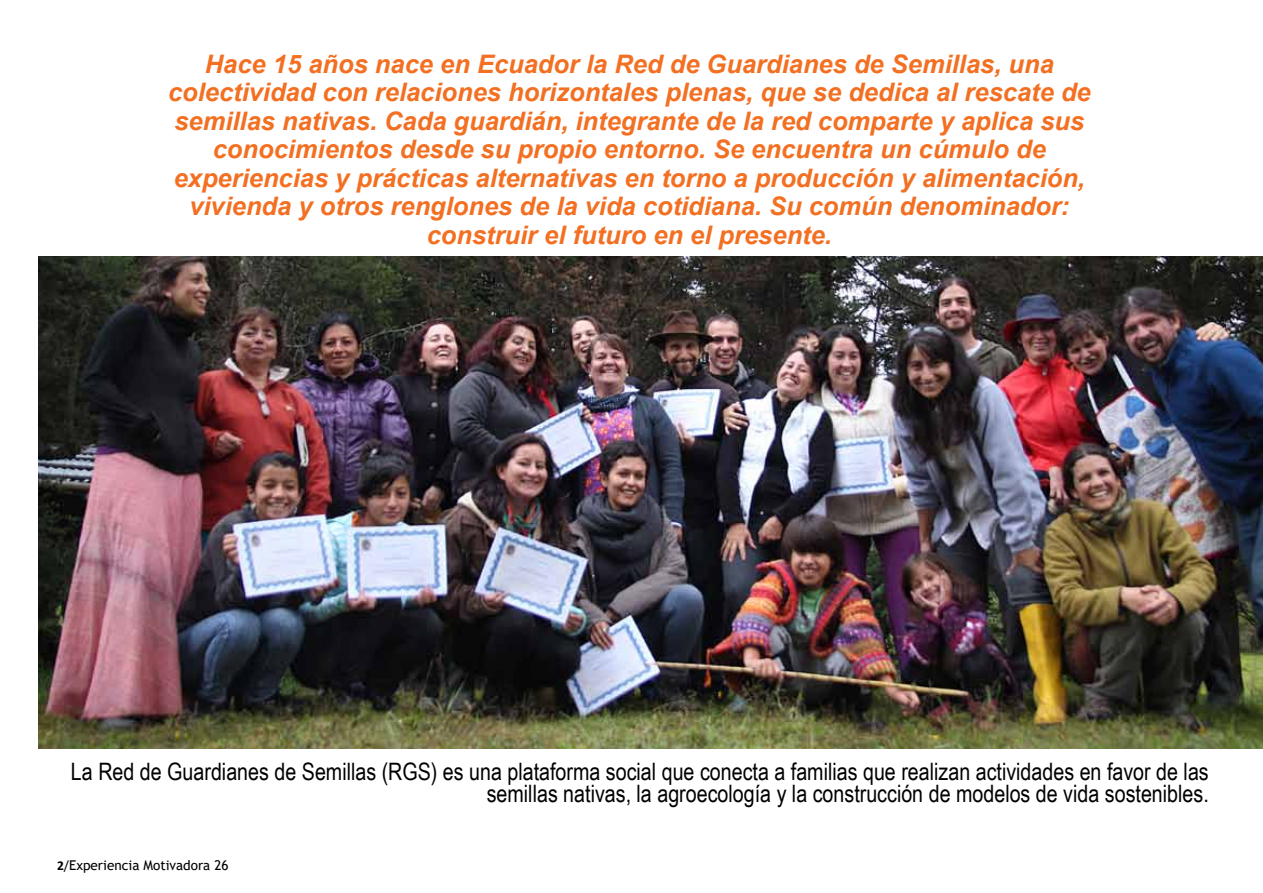
<style>
.page{position:relative;width:1263px;height:893px;background:#fff}
.page>*{position:absolute;margin:0;border:0;box-sizing:border-box;transform-origin:0 0}
.t1{font:italic 700 25.5px/28.5px "Arial";color:#f36f21;text-align:center}
.t2{font:24px/22.5px "Arial Narrow";color:#000;text-align:right}
.t3{font:13.5px "Trebuchet MS";color:#000}
.s1{font-family:"Calibri";font-weight:700}
.s2{font-family:"Calibri"}
</style>
<div class="page">
<img style="left:38px;top:257px;width:1225px;height:491px">
<p class="t1" style="left:168px;top:50px;width:924px">Hace 15 años nace en Ecuador la Red de Guardianes de Semillas, una colectividad con relaciones horizontales plenas, que se dedica al rescate de semillas nativas. Cada guardián, integrante de la red comparte y aplica sus conocimientos desde su propio entorno. Se encuentra un cúmulo de experiencias y prácticas alternativas en torno a producción y alimentación, vivienda y otros renglones de la vida cotidiana. Su común denominador: construir el futuro en el presente.</p>
<p class="t2" style="left:71px;top:759px;width:1139px">La Red de Guardianes de Semillas (RGS) es una plataforma social que conecta a familias que realizan actividades en favor de las semillas nativas, la agroecología y la construcción de modelos de vida sostenibles.</p>
<p class="t3" style="left:57px;top:857px;width:173px"><span class="s1">2</span><span class="s2">/</span>Experiencia Motivadora 26</p>
</div>
